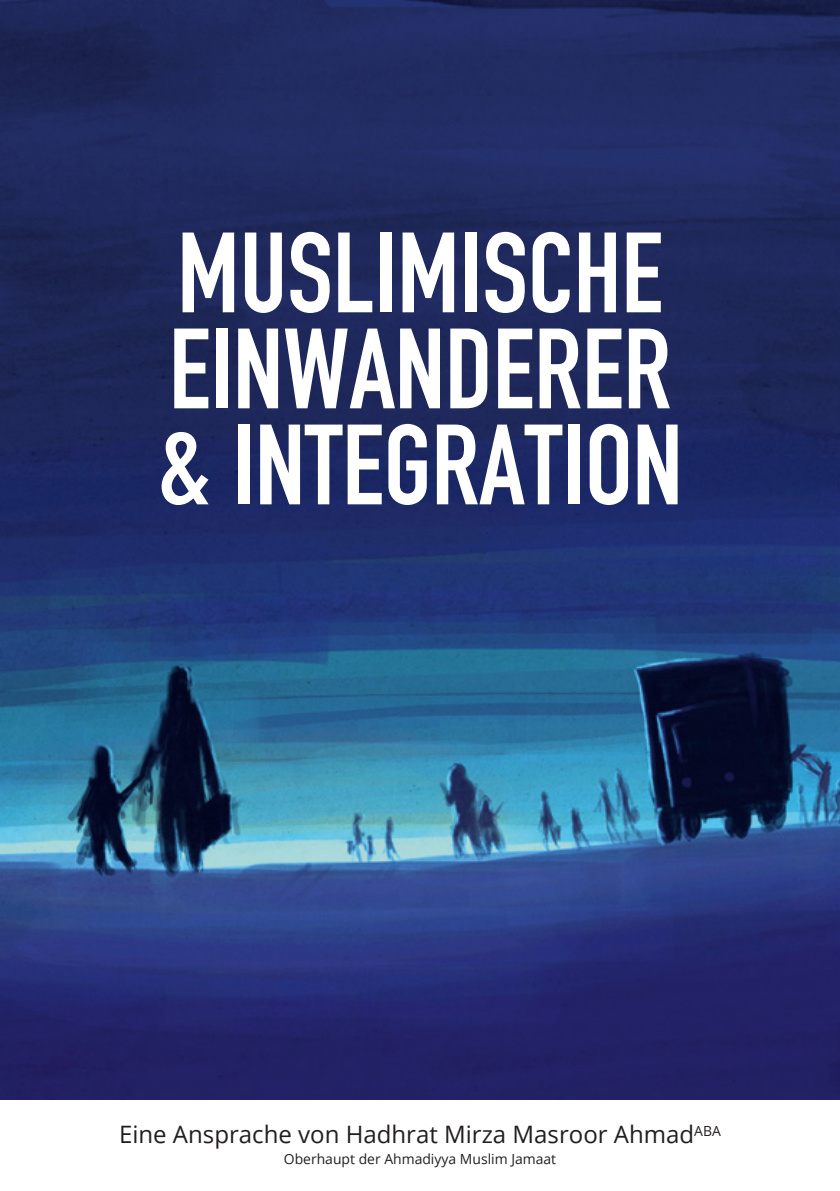
<style>
.page{position:relative;width:840px;height:1191px;background:#fff}
.page>*{position:absolute;margin:0;border:0;box-sizing:border-box;transform-origin:0 0}
.t1{font:112px/96px "DIN Engschrift";color:#fff}
.t2{font:24px "Open Sans";color:#231f20}
.t3{font:14px "Open Sans";color:#231f20}
</style>
<div class="page">
<img style="left:0;top:0;width:839px;height:1100px">
<div style="left:0;top:0;width:11px;height:11px;background:#1f285b"></div>
<h1 class="t1" style="left:157px;top:226px;width:526px">MUSLIMISCHE<br>EINWANDERER &amp; INTEGRATION</h1>
<p class="t2" style="left:119px;top:1118px;width:603px">Eine Ansprache von Hadhrat Mirza Masroor Ahmad<sup>ABA</sup></p>
<p class="t3" style="left:284px;top:1149px;width:274px">Oberhaupt der Ahmadiyya Muslim Jamaat</p>
</div>
